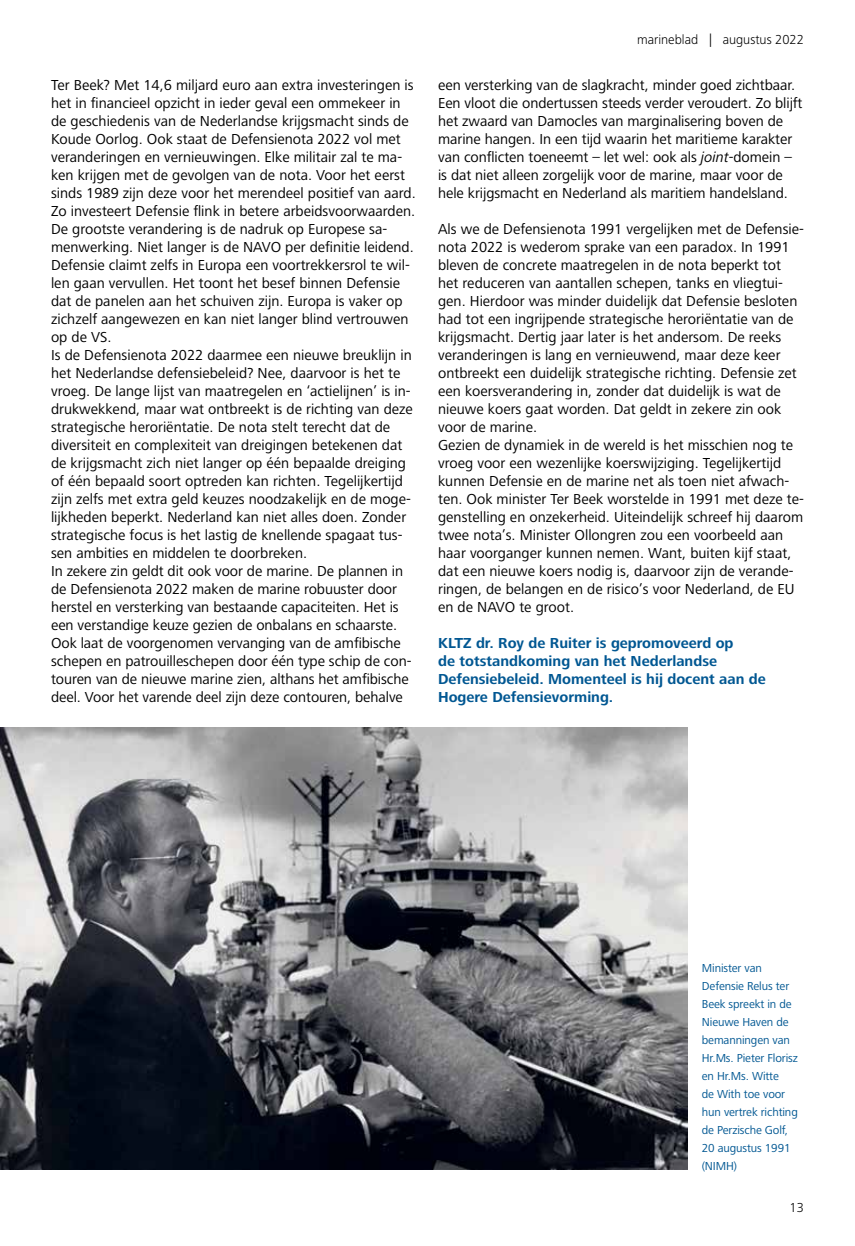
<style>
.page{position:relative;width:855px;height:1246px;background:#fff}
.page>*{position:absolute;margin:0;border:0;box-sizing:border-box;transform-origin:0 0}
.t1{font:15px/18px "Frutiger Next LT";color:#000}
.t2{font:700 15px/18px "Frutiger Next LT";color:#005792}
.t3{font:300 13.5px "Frutiger Next LT";color:#000}
.t4{font:12px/18px "Frutiger Next LT";letter-spacing:-.01em;color:#005792}
.s1{font-style:italic}
</style>
<div class="page">
<img style="left:0;top:727px;width:687px;height:442px">
<p class="t3" style="left:637px;top:32px;width:168px">marineblad | augustus 2022</p>
<p class="t1" style="left:51px;top:76px;width:366px">Ter Beek? Met 14,6 miljard euro aan extra investeringen is het in financieel opzicht in ieder geval een ommekeer in de geschiedenis van de Nederlandse krijgsmacht sinds de Koude Oorlog. Ook staat de Defensienota 2022 vol met veranderingen en vernieuwingen. Elke militair zal te ma&shy;ken krijgen met de gevolgen van de nota. Voor het eerst sinds 1989 zijn deze voor het merendeel positief van aard.<br>Zo investeert Defensie flink in betere arbeidsvoorwaarden.<br>De grootste verandering is de nadruk op Europese sa&shy;menwerking. Niet langer is de NAVO per definitie leidend.<br>Defensie claimt zelfs in Europa een voortrekkersrol te wil&shy;len gaan vervullen. Het toont het besef binnen Defensie dat de panelen aan het schuiven zijn. Europa is vaker op zichzelf aangewezen en kan niet langer blind vertrouwen op de VS.<br>Is de Defensienota 2022 daarmee een nieuwe breuklijn in het Nederlandse defensiebeleid? Nee, daarvoor is het te vroeg. De lange lijst van maatregelen en ‘actielijnen’ is in&shy;drukwekkend, maar wat ontbreekt is de richting van deze strategische heroriëntatie. De nota stelt terecht dat de diversiteit en complexiteit van dreigingen betekenen dat de krijgsmacht zich niet langer op één bepaalde dreiging of één bepaald soort optreden kan richten. Tegelijkertijd zijn zelfs met extra geld keuzes noodzakelijk en de moge&shy;lijkheden beperkt. Nederland kan niet alles doen. Zonder strategische focus is het lastig de knellende spagaat tus&shy;sen ambities en middelen te doorbreken.<br>In zekere zin geldt dit ook voor de marine. De plannen in de Defensienota 2022 maken de marine robuuster door herstel en versterking van bestaande capaciteiten. Het is een verstandige keuze gezien de onbalans en schaarste.<br>Ook laat de voorgenomen vervanging van de amfibische schepen en patrouilleschepen door één type schip de con&shy;touren van de nieuwe marine zien, althans het amfibische deel. Voor het varende deel zijn deze contouren, behalve</p>
<p class="t1" style="left:438px;top:76px;width:366px">een versterking van de slagkracht, minder goed zichtbaar.<br>Een vloot die ondertussen steeds verder veroudert. Zo blijft het zwaard van Damocles van marginalisering boven de marine hangen. In een tijd waarin het maritieme karakter van conflicten toeneemt – let wel: ook als <span class="s1">joint</span>-domein – is dat niet alleen zorgelijk voor de marine, maar voor de hele krijgsmacht en Nederland als maritiem handelsland.</p>
<p class="t1" style="left:438px;top:220px;width:367px">Als we de Defensienota 1991 vergelijken met de Defensie&shy;nota 2022 is wederom sprake van een paradox. In 1991 bleven de concrete maatregelen in de nota beperkt tot het reduceren van aantallen schepen, tanks en vliegtui&shy;gen. Hierdoor was minder duidelijk dat Defensie besloten had tot een ingrijpende strategische heroriëntatie van de krijgsmacht. Dertig jaar later is het andersom. De reeks veranderingen is lang en vernieuwend, maar deze keer ontbreekt een duidelijk strategische richting. Defensie zet een koersverandering in, zonder dat duidelijk is wat de nieuwe koers gaat worden. Dat geldt in zekere zin ook voor de marine.<br>Gezien de dynamiek in de wereld is het misschien nog te vroeg voor een wezenlijke koerswijziging. Tegelijkertijd kunnen Defensie en de marine net als toen niet afwach&shy;ten. Ook minister Ter Beek worstelde in 1991 met deze te&shy;genstelling en onzekerheid. Uiteindelijk schreef hij daarom twee nota’s. Minister Ollongren zou een voorbeeld aan haar voorganger kunnen nemen. Want, buiten kijf staat, dat een nieuwe koers nodig is, daarvoor zijn de verande&shy;ringen, de belangen en de risico’s voor Nederland, de EU en de NAVO te groot.</p>
<p class="t2" style="left:438px;top:634px;width:329px">KLTZ dr. Roy de Ruiter is gepromoveerd op<br>de totstandkoming van het Nederlandse Defensiebeleid. Momenteel is hij docent aan de Hogere Defensievorming.</p>
<p class="t4" style="left:702px;top:959px;width:97px">Minister van<br>Defensie Relus ter<br>Beek spreekt in de<br>Nieuwe Haven de bemanningen van<br>Hr.Ms. Pieter Florisz en Hr.Ms. Witte<br>de With toe voor hun vertrek richting de Perzische Golf,<br>20 augustus 1991 (NIMH)</p>
<p class="t3" style="left:789px;top:1200px;width:16px">13</p>
</div>
